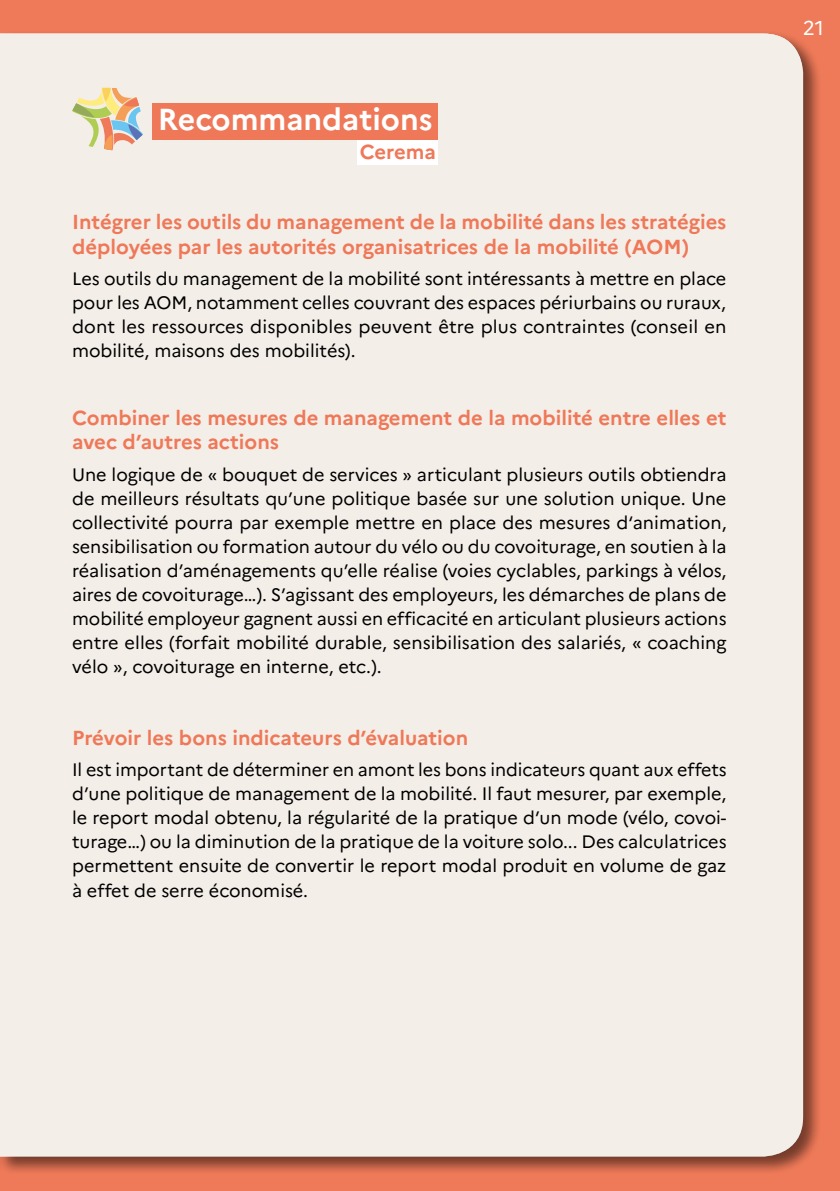
<style>
.page{position:relative;width:840px;height:1191px;background:#fff}
.page>*{position:absolute;margin:0;border:0;box-sizing:border-box;transform-origin:0 0}
.t1{font:700 30.4px "Marianne";color:#fff}
.t2{font:700 20.2px/24.4px "Marianne";color:#ef7858}
.t3{font:20px "Marianne";color:#fff}
.t4{font:18px/24px "Marianne";color:#000;text-align:justify}
</style>
<div class="page">
<div style="left:0;top:0;width:839px;height:1191px;background:#ef7a59"></div>
<div style="left:0;top:31px;width:821px;height:1144px;background:#000;opacity:.3"></div>
<div style="left:0;top:34px;width:802px;height:1122px;background:#f4eee8"></div>
<svg style="left:72px;top:88px;width:71px;height:62px;background:#ded1b2"></svg>
<div style="left:357px;top:141px;width:80px;height:24px;background:#fff"></div>
<div style="left:152px;top:103px;width:285px;height:36px;background:#ef7858"></div>
<h1 class="t1" style="left:158px;top:101px;width:276px">Recommandations</h1>
<p class="t2" style="left:359px;top:139px;width:78px">Cerema</p>
<p class="t2" style="left:72px;top:210px;width:655px">Intégrer les outils du management de la mobilité dans les stratégies déployées par les autorités organisatrices de la mobilité (AOM)</p>
<p class="t4" style="left:72px;top:266px;width:655px">Les outils du management de la mobilité sont intéressants à mettre en place pour les AOM, notamment celles couvrant des espaces périurbains ou ruraux, dont les ressources disponibles peuvent être plus contraintes (conseil en mobilité, maisons des mobilités).</p>
<p class="t2" style="left:72px;top:406px;width:655px">Combiner les mesures de management de la mobilité entre elles et avec d’autres actions</p>
<p class="t4" style="left:72px;top:462px;width:655px">Une logique de « bouquet de services » articulant plusieurs outils obtiendra de meilleurs résultats qu’une politique basée sur une solution unique. Une collectivité pourra par exemple mettre en place des mesures d‘animation, sensibilisation ou formation autour du vélo ou du covoiturage, en soutien à la réalisation d’aménagements qu’elle réalise (voies cyclables, parkings à vélos, aires de covoiturage…). S’agissant des employeurs, les démarches de plans de mobilité employeur gagnent aussi en efficacité en articulant plusieurs actions entre elles (forfait mobilité durable, sensibilisation des salariés, « coaching vélo », covoiturage en interne, etc.).</p>
<p class="t2" style="left:72px;top:726px;width:397px">Prévoir les bons indicateurs d’évaluation</p>
<p class="t4" style="left:72px;top:758px;width:655px">Il est important de déterminer en amont les bons indicateurs quant aux effets d’une politique de management de la mobilité. Il faut mesurer, par exemple, le report modal obtenu, la régularité de la pratique d’un mode (vélo, covoi&shy;turage…) ou la diminution de la pratique de la voiture solo... Des calculatrices permettent ensuite de convertir le report modal produit en volume de gaz à effet de serre économisé.</p>
<p class="t3" style="left:802px;top:16px;width:23px">21</p>
</div>
